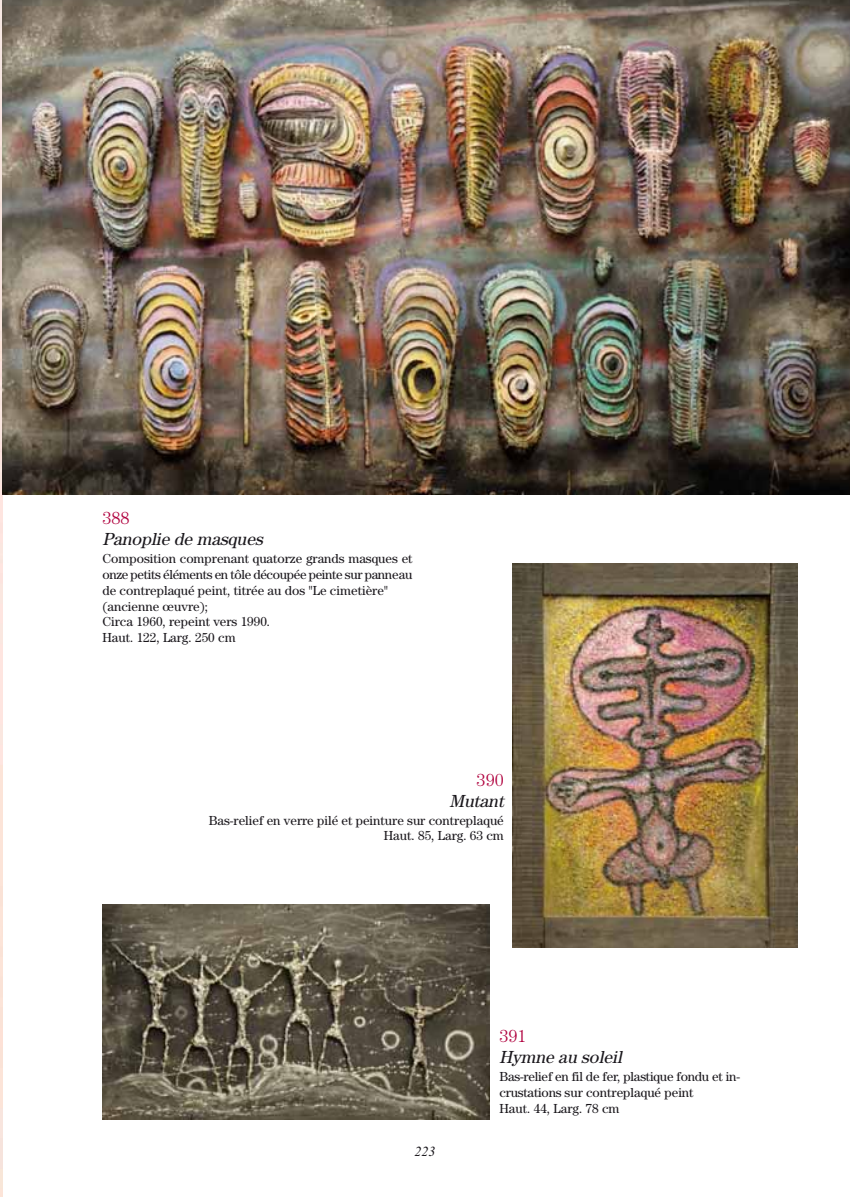
<style>
.page{position:relative;width:850px;height:1197px;background:#fff}
.page>*{position:absolute;margin:0;border:0;box-sizing:border-box;transform-origin:0 0}
.t1{font:italic 17.5px "Century";color:#1a171c}
.t2{font:300 17.5px "Century";color:#b0003e}
.t3{font:italic 14px "Times New Roman";color:#1a171c}
.t4{font:13.12px/15.8px "Century";color:#1a171c}
</style>
<div class="page">
<img style="left:0;top:0;width:3px;height:1196px">
<img style="left:512px;top:563px;width:285px;height:384px">
<img style="left:102px;top:904px;width:387px;height:215px">
<img style="left:3px;top:0;width:846px;height:494px">
<h1 class="t2" style="left:102px;top:511px;width:29px">388</h1>
<h1 class="t1" style="left:102px;top:532px;width:165px">Panop lie de masques</h1>
<p class="t4" style="left:102px;top:552px;width:311px">Composition comprenant quatorze grands masques et onze petits éléments en tôle découpée peinte sur panneau de contreplaqué peint, titrée au dos "Le cimetière" (ancienne œuvre);<br>Circa 1960, repeint vers 1990.<br>Haut. 122, Larg. 250 cm</p>
<h1 class="t2" style="left:476px;top:773px;width:29px">390</h1>
<h1 class="t1" style="left:449px;top:794px;width:59px">Mutant</h1>
<p class="t4" style="left:209px;top:813px;width:296px;text-align:right">Bas-relief en verre pilé et peinture sur contreplaqué<br>Haut. 85, Larg. 63 cm</p>
<p class="t3" style="left:414px;top:1146px;width:22px">223</p>
<h1 class="t2" style="left:499px;top:1029px;width:29px">391</h1>
<h1 class="t1" style="left:499px;top:1050px;width:127px">Hymne au soleil</h1>
<p class="t4" style="left:499px;top:1070px;width:242px">Bas-relief en fil de fer, plastique fondu et in&shy;crustations sur contreplaqué peint<br>Haut. 44, Larg. 78 cm</p>
</div>
